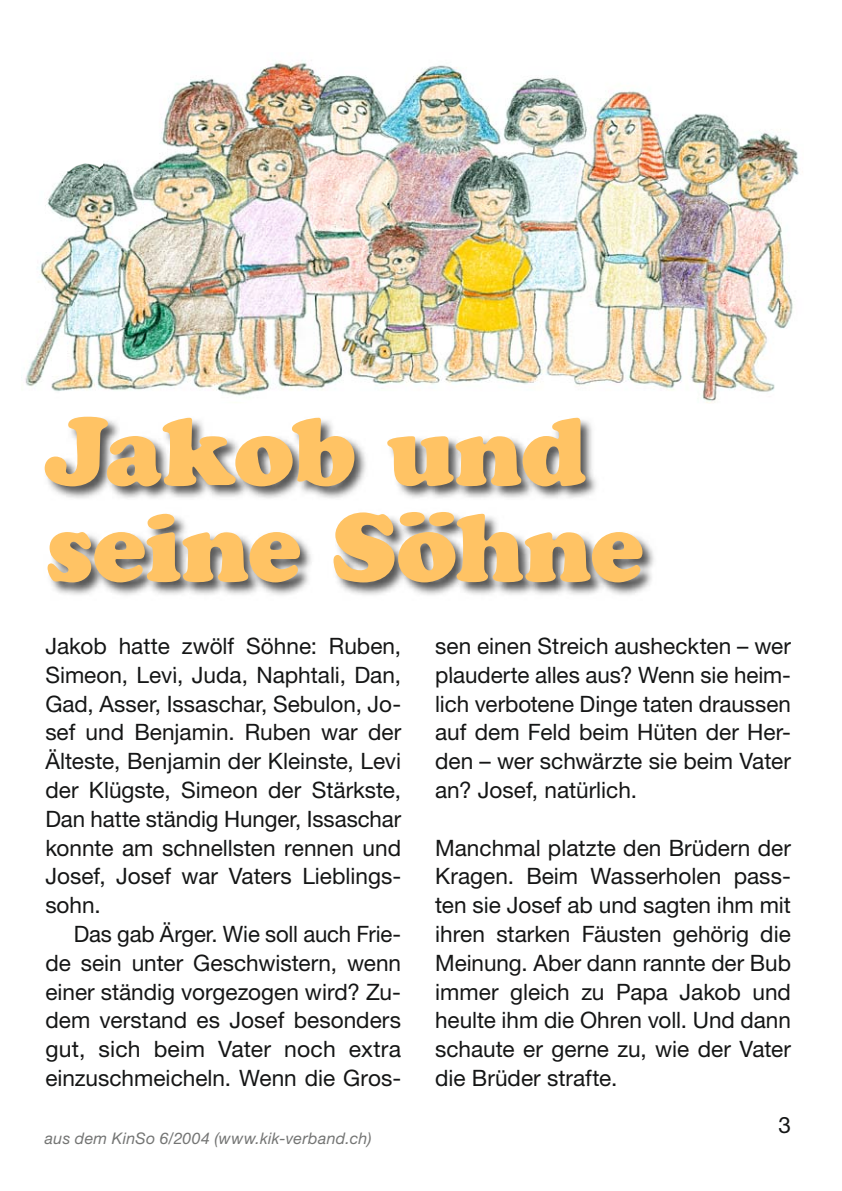
<style>
.page{position:relative;width:842px;height:1191px;background:#fff}
.page>*{position:absolute;margin:0;border:0;box-sizing:border-box;transform-origin:0 0}
.t1{font:96px/96px "Cooper Black Std";letter-spacing:-.01em;color:#ffc364}
.t2{font:22.6px/28.8px "Helvetica Neue";color:#151616;text-align:justify}
.t3{font:italic 16px "Helvetica Neue";letter-spacing:.02em;color:#747574}
</style>
<div class="page">
<img style="left:47px;top:418px;width:607px;height:177px">
<img style="left:21px;top:60px;width:778px;height:343px">
<img style="left:21px;top:60px;width:81px;height:110px">
<h1 class="t1" style="left:45px;top:414px;width:600px">Jakob und seine Söhne</h1>
<p class="t2" style="left:45px;top:633px;width:357px">Jakob hatte zwölf Söhne: Ruben,</p>
<p class="t2" style="left:435px;top:633px;width:357px">sen einen Streich ausheckten – wer</p>
<p class="t2" style="left:45px;top:662px;width:357px">Simeon Levi Juda Naphtali Dan, Gad, Asser, Issaschar, Sebulon, Jo&shy;sef und Benjamin. Ruben war der Älteste, Benjamin der Kleinste, Levi der Klügste, Simeon der Stärkste, Dan hatte ständig Hunger, Issaschar konnte am schnellsten rennen und Josef, Josef war Vaters Lieblings&shy;sohn.</p>
<p class="t2" style="left:45px;top:921px;width:357px;text-indent:28px">Das gab Ärger. Wie soll auch Frie&shy;de sein unter Geschwistern, wenn einer ständig vorgezogen wird? Zu&shy;dem verstand es Josef besonders gut, sich beim Vater noch extra einzuschmeicheln. Wenn die Gros-</p>
<p class="t2" style="left:122px;top:662px;width:8px">,</p>
<p class="t2" style="left:177px;top:662px;width:8px">,</p>
<p class="t2" style="left:242px;top:662px;width:8px">,</p>
<p class="t2" style="left:340px;top:662px;width:8px">,</p>
<p class="t3" style="left:45px;top:1132px;width:328px">aus dem KinSo 6/2004 (www.kik-verband.ch)</p>
<p class="t2" style="left:435px;top:662px;width:357px">plauderte alles aus? Wenn sie heim&shy;lich verbotene Dinge taten draussen auf dem Feld beim Hüten der Her&shy;den – wer schwärzte sie beim Vater an? Josef, natürlich.</p>
<p class="t2" style="left:435px;top:835px;width:357px">Manchmal platzte den Brüdern der Kragen. Beim Wasserholen pass&shy;ten sie Josef ab und sagten ihm mit ihren starken Fäusten gehörig die Meinung. Aber dann rannte der Bub immer gleich zu Papa Jakob und heulte ihm die Ohren voll. Und dann schaute er gerne zu, wie der Vater die Brüder strafte.</p>
<p class="t2" style="left:778px;top:1112px;width:14px">3</p>
</div>
